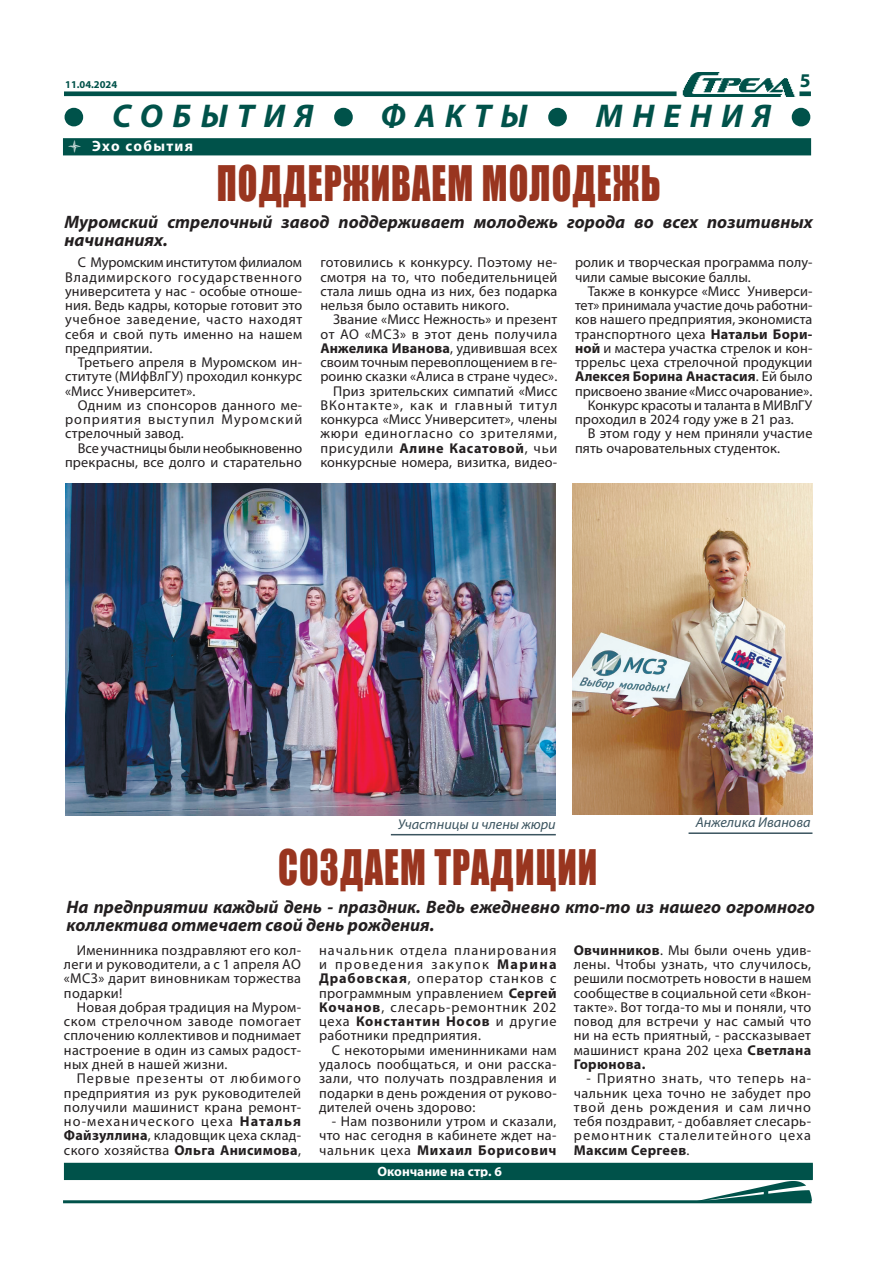
<style>
.page{position:relative;width:893px;height:1263px;background:#fff}
.page>*{position:absolute;margin:0;border:0;box-sizing:border-box;transform-origin:0 0}
.t1{font:45px "Impact";letter-spacing:.03em;color:#99351f;scale:.8 1}
.t2{font:italic 700 33px "Myriad Pro";letter-spacing:.28em;color:#00524a}
.t3{font:700 19.5px "Myriad Pro";color:#00524a}
.t4{font:italic 700 18px/18px "Myriad Pro";color:#231f20}
.t5{font:700 15px "Myriad Pro";letter-spacing:.085em;color:#fff}
.t6{font:14.25px/14.2px "Myriad Pro";letter-spacing:.015em;color:#231f20;text-align:justify}
.t7{font:italic 14.25px "Myriad Pro";color:#3b545f}
.t8{font:14.25px "Myriad Pro";letter-spacing:-.005em;color:#231f20}
.t9{font:700 14.25px "Myriad Pro";letter-spacing:.01em;color:#231f20}
.t10{font:700 13.5px "Myriad Pro";color:#fff}
.t11{font:700 10.5px "Myriad Pro";color:#00524a}
.s1{font-weight:700}
.s2{font-weight:400}
</style>
<div class="page">
<img style="left:64px;top:72px;width:747px;height:25px">
<svg style="left:64px;top:107px;width:20px;height:20px"></svg>
<svg style="left:334px;top:107px;width:19px;height:20px"></svg>
<svg style="left:548px;top:107px;width:19px;height:20px"></svg>
<svg style="left:791px;top:107px;width:20px;height:20px"></svg>
<hr style="left:63px;top:1200px;width:748px;height:3px;background:#00524a">
<img style="left:697px;top:1181px;width:114px;height:20px">
<div style="left:63px;top:138px;width:748px;height:17px;background:#00524a;border:2px solid #00524a"></div>
<div style="left:64px;top:1163px;width:749px;height:17px;background:#00524a"></div>
<img style="left:572px;top:484px;width:240px;height:330px">
<hr style="left:689px;top:832px;width:123px;height:2px;background:#3b545f">
<img style="left:65px;top:484px;width:491px;height:332px">
<hr style="left:391px;top:834px;width:165px;height:1px;background:#3b545f">
<p class="t11" style="left:65px;top:78px;width:54px">11.04.2024</p>
<h3 class="t3" style="left:800px;top:68px;width:12px">5</h3>
<h2 class="t2" style="left:64px;top:94px;width:749px">● СОБЫТИЯ ● ФАКТЫ ● МНЕНИЯ ●</h2>
<p class="t5" style="left:67px;top:136px;width:128px">● Эхо события</p>
<h1 class="t1" style="left:217px;top:148px;width:556px">ПОДДЕРЖИВАЕМ МОЛОДЕЖЬ</h1>
<p class="t4" style="left:64px;top:212px;width:750px">Муромский стрелочный завод поддерживает молодежь города во всех позитивных начинаниях.</p>
<p class="t6" style="left:65px;top:255px;width:239px;text-indent:13px">С Муромским институтом филиалом Владимирского государственного университета у нас - особые отноше&shy;ния. Ведь кадры, которые готовит это учебное заведение, часто находят себя и свой путь именно на нашем предприятии.</p>
<p class="t6" style="left:65px;top:355px;width:239px;text-indent:13px">Третьего апреля в Муромском ин&shy;ституте (МИфВлГУ) проходил конкурс «Мисс Университет».</p>
<p class="t6" style="left:65px;top:398px;width:239px;text-indent:13px">Одним из спонсоров данного ме&shy;роприятия выступил Муромский стрелочный завод.</p>
<p class="t6" style="left:65px;top:440px;width:239px;text-align:right">Все участницы были необыкновенно прекрасны, все долго и старательно</p>
<p class="t6" style="left:320px;top:255px;width:239px">готовились к конкурсу. Поэтому не&shy;смотря на то, что победительницей стала лишь одна из них, без подарка нельзя было оставить никого.</p>
<p class="t6" style="left:320px;top:312px;width:239px;text-align:right">Звание «Мисс Нежность» и презент от АО «МСЗ» в этот день получила <span class="s1">Анжелика Иванова</span>, удивившая всех своим точным перевоплощением в ге&shy;роиню сказки «Алиса в стране чудес».<br>Приз зрительских симпатий «Мисс ВКонтакте», как и главный титул конкурса «Мисс Университет», члены жюри единогласно со зрителями, присудили <span class="s1">Алине Касатовой</span>, чьи конкурсные номера, визитка, видео-</p>
<p class="t6" style="left:575px;top:255px;width:239px">ролик и творческая программа полу&shy;чили самые высокие баллы.</p>
<p class="t6" style="left:588px;top:284px;width:226px">Также в конкурсе «Мисс Универси-</p>
<p class="t6" style="left:575px;top:298px;width:239px">тет» принимала участие дочь работни-</p>
<p class="t6" style="left:575px;top:312px;width:239px">ков нашего предприятия, экономиста</p>
<p class="t6" style="left:575px;top:326px;width:239px">транспортного цеха <span class="s1">Натальи Бори-</span></p>
<p class="t6" style="left:575px;top:341px;width:239px"><span class="s1">ной</span> и мастера участка стрелок и кон-</p>
<p class="t6" style="left:575px;top:355px;width:239px">тррельс цеха стрелочной продукции</p>
<p class="t9" style="left:575px;top:367px;width:239px">Алексея Борина Анастасия<span class="s2">. Ей было</span></p>
<p class="t8" style="left:575px;top:382px;width:239px">присвоено звание «Мисс очарование».</p>
<p class="t6" style="left:588px;top:398px;width:226px">Конкурс красоты и таланта в МИВлГУ</p>
<p class="t6" style="left:575px;top:412px;width:220px">проходил в 2024 году уже в 21 раз.</p>
<p class="t6" style="left:588px;top:426px;width:226px">В этом году у нем приняли участие</p>
<p class="t6" style="left:575px;top:440px;width:207px">пять очаровательных студенток.</p>
<p class="t7" style="left:398px;top:815px;width:159px">Участницы и члены жюри</p>
<p class="t7" style="left:696px;top:814px;width:116px">Анжелика Иванова</p>
<h1 class="t1" style="left:278px;top:832px;width:400px">СОЗДАЕМ ТРАДИЦИИ</h1>
<p class="t4" style="left:67px;top:897px;width:750px">На предприятии каждый день - праздник. Ведь ежедневно кто-то из нашего огромного коллектива отмечает свой день рождения.</p>
<p class="t6" style="left:64px;top:943px;width:239px;text-indent:13px">Именинника поздравляют его кол&shy;леги и руководители, а с 1 апреля АО «МСЗ» дарит виновникам торжества подарки!</p>
<p class="t6" style="left:64px;top:1000px;width:239px;text-indent:13px">Новая добрая традиция на Муром&shy;ском стрелочном заводе помогает сплочению коллективов и поднимает настроение в один из самых радост&shy;ных дней в нашей жизни.</p>
<p class="t6" style="left:64px;top:1071px;width:239px;text-indent:13px">Первые презенты от любимого предприятия из рук руководителей получили машинист крана ремонт&shy;но-механического цеха <span class="s1">Наталья Файзуллина</span>, кладовщик цеха склад&shy;ского хозяйства <span class="s1">Ольга Анисимова</span>,</p>
<p class="t6" style="left:574px;top:943px;width:239px"><span class="s1">Овчинников</span>. Мы были очень удив&shy;лены. Чтобы узнать, что случилось, решили посмотреть новости в нашем сообществе в социальной сети «Вкон&shy;такте». Вот тогда-то мы и поняли, что повод для встречи у нас самый что ни на есть приятный, - рассказывает машинист крана 202 цеха <span class="s1">Светлана Горюнова.</span></p>
<p class="t6" style="left:574px;top:1071px;width:239px;text-indent:13px">- Приятно знать, что теперь на&shy;чальник цеха точно не забудет про твой день рождения и сам лично тебя поздравит, - добавляет слесарь&shy;ремонтник сталелитейного цеха <span class="s1">Максим Сергеев</span>.</p>
<p class="t6" style="left:319px;top:943px;width:239px">начальник отдела планирования и проведения закупок <span class="s1">Марина Драбовская</span>, оператор станков с программным управлением <span class="s1">Сергей Кочанов</span>, слесарь-ремонтник 202 цеха <span class="s1">Константин Носов</span> и другие работники предприятия.</p>
<p class="t6" style="left:319px;top:1042px;width:239px;text-indent:13px">С некоторыми именинниками нам удалось пообщаться, и они расска&shy;зали, что получать поздравления и подарки в день рождения от руково&shy;дителей очень здорово:</p>
<p class="t6" style="left:319px;top:1114px;width:239px;text-indent:13px">- Нам позвонили утром и сказали, что нас сегодня в кабинете ждет на&shy;чальник цеха <span class="s1">Михаил Борисович</span></p>
<p class="t10" style="left:377px;top:1162px;width:126px">Окончание на стр. 6</p>
</div>
